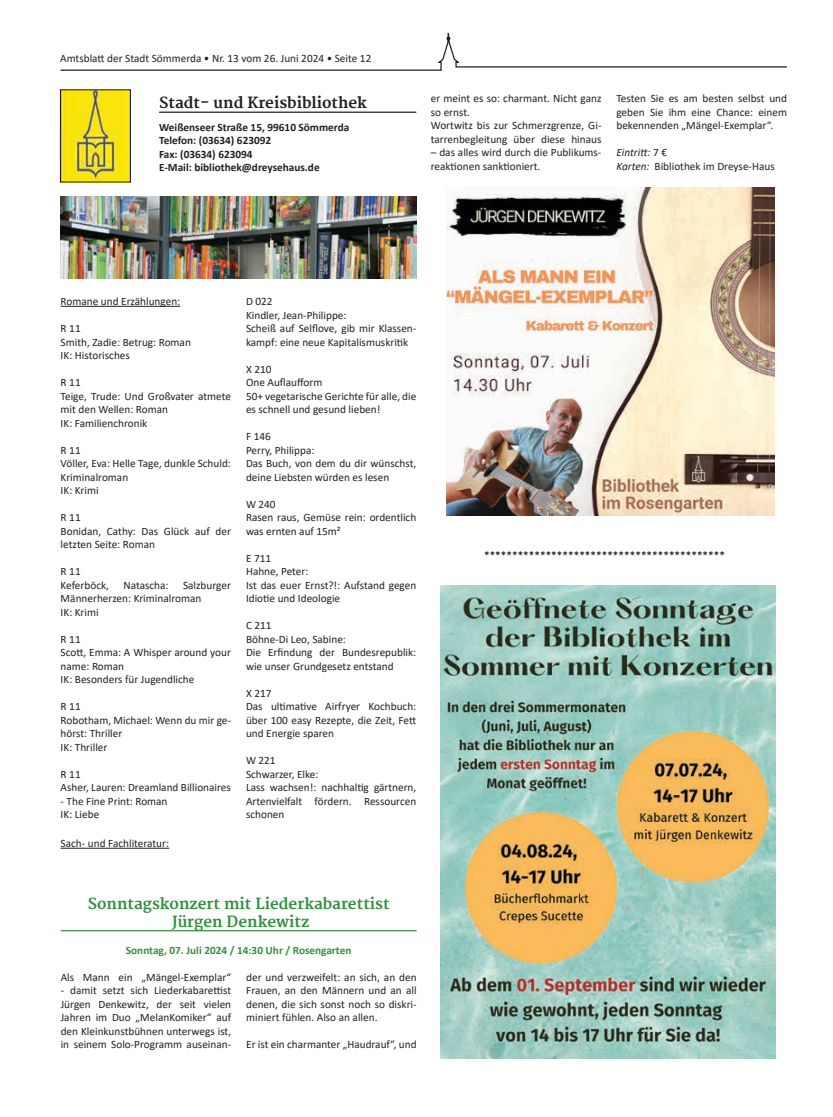
<style>
.page{position:relative;width:833px;height:1117px;background:#fff}
.page>*{position:absolute;margin:0;border:0;box-sizing:border-box;transform-origin:0 0}
.t1{font:700 15px/18px "Merriweather";color:#32913c;text-align:center}
.t2{font:700 15px "Merriweather";color:#231f20}
.t3{font:11.25px/13.5px "Calibri";color:#231f20}
.t4{font:700 11.25px/13.5px "Calibri";color:#231f20}
.t5{font:11.25px "Calibri";color:#010203}
.t6{font:700 11.25px "Calibri";color:#32913c}
.s1{font-style:italic}
</style>
<div class="page">
<hr style="left:60px;top:69px;width:381px;height:2px;background:#231f20">
<svg style="left:436px;top:33px;width:351px;height:38px"></svg>
<hr style="left:61px;top:929px;width:356px;height:2px;background:#32913c">
<hr style="left:61px;top:306px;width:119px;height:1px;background:#231f20">
<hr style="left:61px;top:847px;width:108px;height:1px;background:#231f20">
<hr style="left:159px;top:112px;width:257px;height:1px;background:#231f20">
<img style="left:62px;top:91px;width:67px;height:89px">
<div style="left:60px;top:89px;width:71px;height:93px;border:1px solid #231f20"></div>
<img style="left:60px;top:196px;width:356px;height:83px">
<img style="left:446px;top:187px;width:328px;height:328px">
<img style="left:440px;top:585px;width:335px;height:473px">
<p class="t3" style="left:60px;top:51px;width:313px">Amtsblatt der Stadt Sömmerda • Nr. 13 vom 26. Juni 2024 • Seite 12</p>
<h1 class="t2" style="left:159px;top:94px;width:209px">Stadt- und Kreisbibliothek</h1>
<p class="t4" style="left:159px;top:120px;width:192px">Weißenseer Straße 15, 99610 Sömmerda<br>Telefon: (03634) 623092<br>Fax: (03634) 623094<br>E-Mail: bibliothek@dreysehaus.de</p>
<p class="t3" style="left:431px;top:92px;width:172px">er meint es so: charmant. Nicht ganz so ernst.<br>Wortwitz bis zur Schmerzgrenze, Gi&shy;tarrenbegleitung über diese hinaus</p>
<p class="t3" style="left:431px;top:146px;width:172px">– das alles wird durch die Publikums&shy;reaktionen sanktioniert.</p>
<p class="t3" style="left:616px;top:92px;width:172px;text-align:justify">Testen Sie es am besten selbst und geben Sie ihm eine Chance: einem bekennenden „Mängel-Exemplar“.</p>
<p class="t3" style="left:616px;top:146px;width:160px"><span class="s1">Eintritt:</span> 7 €<br><span class="s1">Karten:</span> Bibliothek im Dreyse-Haus</p>
<p class="t3" style="left:61px;top:294px;width:121px">Romane und Erzählungen:</p>
<p class="t3" style="left:61px;top:321px;width:132px">R 11<br>Smith, Zadie: Betrug: Roman<br>IK: Historisches</p>
<p class="t3" style="left:61px;top:375px;width:172px">R 11<br>Teige, Trude: Und Großvater atmete mit den Wellen: Roman<br>IK: Familienchronik</p>
<p class="t3" style="left:61px;top:443px;width:172px">R 11<br>Völler, Eva: Helle Tage, dunkle Schuld:<br>Kriminalroman<br>IK: Krimi</p>
<p class="t3" style="left:61px;top:510px;width:172px">R 11<br>Bonidan, Cathy: Das Glück auf der letzten Seite: Roman</p>
<p class="t3" style="left:61px;top:564px;width:50px">R 11<br>Keferböck,</p>
<p class="t3" style="left:61px;top:578px;width:172px;text-indent:122px">Salzburger<br>Männerherzen: Kriminalroman<br>IK: Krimi</p>
<p class="t3" style="left:61px;top:632px;width:172px">R 11<br>Scott, Emma: A Whisper around your name: Roman<br>IK: Besonders für Jugendliche</p>
<p class="t3" style="left:61px;top:699px;width:172px">R 11<br>Robotham, Michael: Wenn du mir ge&shy;hörst: Thriller<br>IK: Thriller</p>
<p class="t3" style="left:61px;top:767px;width:172px">R 11<br>Asher, Lauren: Dreamland Billionaires</p>
<p class="t3" style="left:61px;top:794px;width:108px">- The Fine Print: Roman<br>IK: Liebe</p>
<p class="t3" style="left:61px;top:836px;width:110px">Sach- und Fachliteratur:</p>
<p class="t3" style="left:123px;top:578px;width:47px">Natascha:</p>
<p class="t3" style="left:246px;top:294px;width:172px">D 022<br>Kindler, Jean-Philippe:<br>Scheiß auf Selflove, gib mir Klassen&shy;kampf: eine neue Kapitalismuskritik</p>
<p class="t3" style="left:246px;top:362px;width:172px">X 210<br>One Auflaufform<br>50+ vegetarische Gerichte für alle, die es schnell und gesund lieben!</p>
<p class="t3" style="left:246px;top:429px;width:172px">F 146<br>Perry, Philippa:<br>Das Buch, von dem du dir wünschst, deine Liebsten würden es lesen</p>
<p class="t3" style="left:246px;top:497px;width:172px">W 240<br>Rasen raus, Gemüse rein: ordentlich was ernten auf 15m²</p>
<p class="t3" style="left:246px;top:551px;width:172px">E 711<br>Hahne, Peter:<br>Ist das euer Ernst?!: Aufstand gegen<br>Idiotie und Ideologie</p>
<p class="t3" style="left:246px;top:618px;width:172px">C 211<br>Böhne-Di Leo, Sabine:<br>Die Erfindung der Bundesrepublik: wie unser Grundgesetz entstand</p>
<p class="t3" style="left:246px;top:686px;width:172px">X 217<br>Das ultimative Airfryer Kochbuch: über 100 easy Rezepte, die Zeit, Fett und Energie sparen</p>
<p class="t3" style="left:246px;top:753px;width:172px">W 221<br>Schwarzer, Elke:<br>Lass wachsen!: nachhaltig gärtnern,<br>Artenvielfalt fördern. Ressourcen schonen</p>
<h1 class="t1" style="left:88px;top:894px;width:303px">Sonntagskonzert mit Liederkabarettist<br>Jürgen Denkewitz</h1>
<p class="t6" style="left:126px;top:941px;width:227px">Sonntag, 07. Juli 2024 / 14:30 Uhr / Rosengarten</p>
<p class="t3" style="left:61px;top:969px;width:172px">Als Mann ein „Mängel-Exemplar“</p>
<p class="t3" style="left:61px;top:983px;width:172px;text-align:justify">- damit setzt sich Liederkabarettist Jürgen Denkewitz, der seit vielen Jahren im Duo „MelanKomiker“ auf den Kleinkunstbühnen unterwegs ist, in seinem Solo-Programm auseinan-</p>
<p class="t3" style="left:246px;top:969px;width:172px;text-align:justify">der und verzweifelt: an sich, an den Frauen, an den Männern und an all denen, die sich sonst noch so diskri&shy;miniert fühlen. Also an allen.</p>
<p class="t3" style="left:246px;top:1037px;width:172px">Er ist ein charmanter „Haudrauf“, und</p>
<p class="t5" style="left:484px;top:547px;width:242px">*******************************************</p>
</div>
